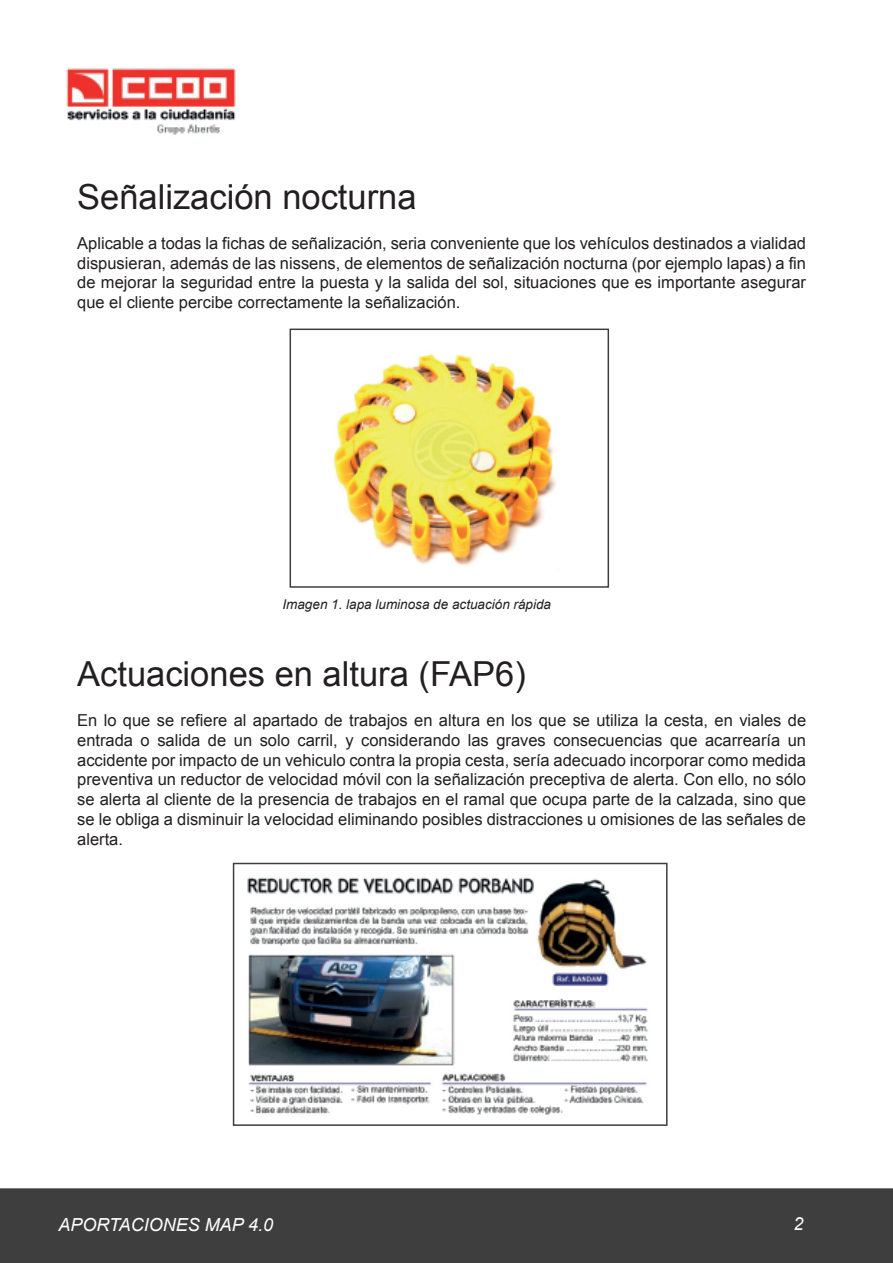
<style>
.page{position:relative;width:893px;height:1263px;background:#fff}
.page>*{position:absolute;margin:0;border:0;box-sizing:border-box;transform-origin:0 0}
.t1{font:34.5px "Arial";color:#231f20}
.t2{font:italic 18px "Arial";color:#fff}
.t3{font:16.5px/19.8px "Arial";color:#231f20;text-align:justify}
.t4{font:italic 13.5px "Arial";color:#231f20}
</style>
<div class="page">
<img style="left:321px;top:328px;width:251px;height:238px">
<div style="left:290px;top:329px;width:319px;height:259px;border:2px solid #3e3e3f"></div>
<img style="left:247px;top:877px;width:401px;height:238px">
<div style="left:233px;top:863px;width:435px;height:263px;border:2px solid #3e3e3f"></div>
<img style="left:66px;top:68px;width:171px;height:67px">
<div style="left:0;top:1188px;width:893px;height:75px;background:#3e3e3f"></div>
<h1 class="t1" style="left:77px;top:174px;width:341px">Señalización nocturna</h1>
<p class="t3" style="left:77px;top:233px;width:730px">Aplicable a todas la fichas de señalización, seria conveniente que los vehículos destinados a vialidad dispusieran, además de las nissens, de elementos de señalización nocturna (por ejemplo lapas) a fin de mejorar la seguridad entre la puesta y la salida del sol, situaciones que es importante asegurar que el cliente percibe correctamente la señalización.</p>
<p class="t4" style="left:282px;top:596px;width:270px">Imagen 1. lapa luminosa de actuación rápida</p>
<h1 class="t1" style="left:77px;top:651px;width:450px">Actuaciones en altura (FAP6)</h1>
<p class="t3" style="left:77px;top:710px;width:731px">En lo que se refiere al apartado de trabajos en altura en los que se utiliza la cesta, en viales de entrada o salida de un solo carril, y considerando las graves consecuencias que acarrearía un accidente por impacto de un vehiculo contra la propia cesta, sería adecuado incorporar como medida preventiva un reductor de velocidad móvil con la señalización preceptiva de alerta. Con ello, no sólo se alerta al cliente de la presencia de trabajos en el ramal que ocupa parte de la calzada, sino que se le obliga a disminuir la velocidad eliminando posibles distracciones u omisiones de las señales de alerta.</p>
<p class="t2" style="left:59px;top:1213px;width:216px">APORTACIONES MAP 4.0</p>
<p class="t2" style="left:794px;top:1212px;width:12px">2</p>
</div>
